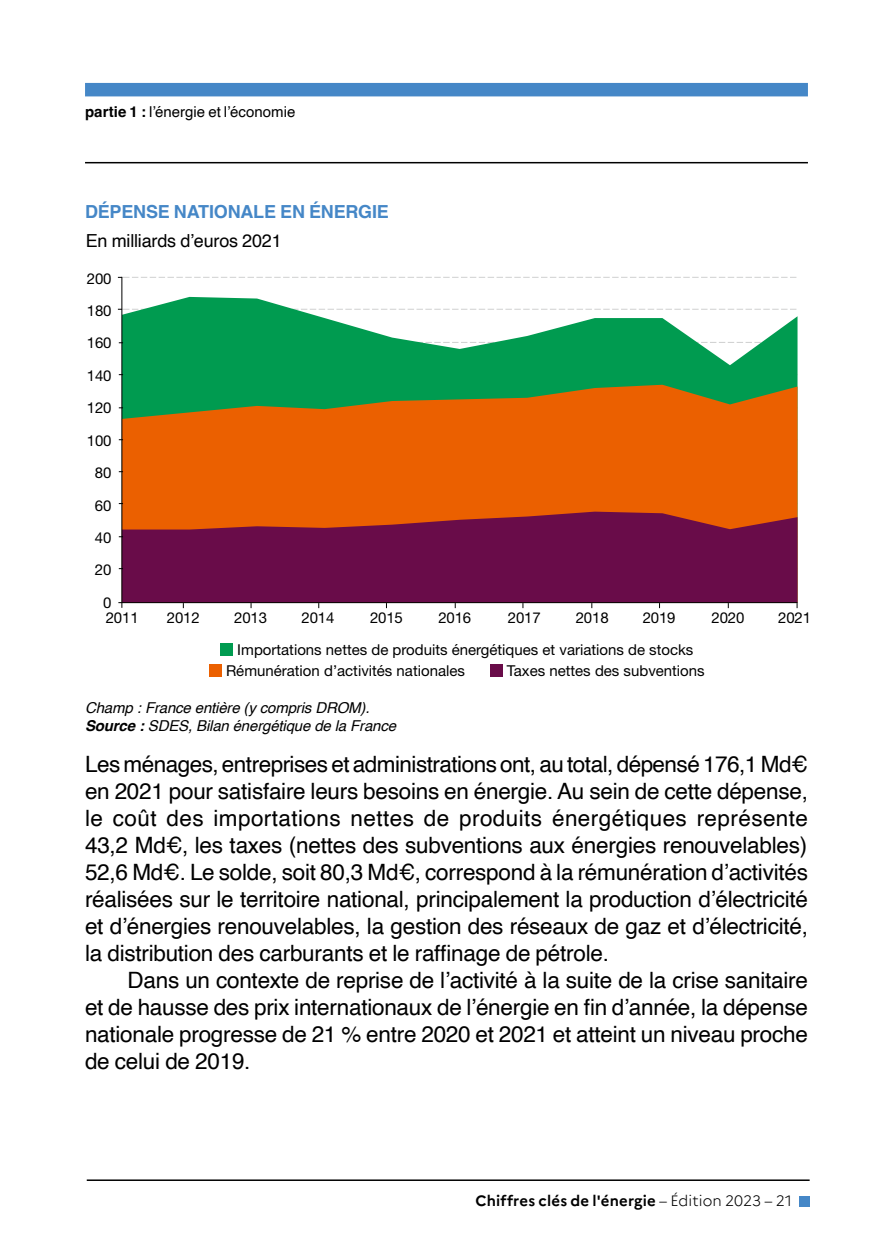
<style>
.page{position:relative;width:893px;height:1259px;background:#fff}
.page>*{position:absolute;margin:0;border:0;box-sizing:border-box;transform-origin:0 0}
.t1{font:22.5px/27px "Helvetica";letter-spacing:-.01em;color:#000;text-align:justify}
.t2{font:700 18px "Helvetica";letter-spacing:-.01em;color:#4587c7}
.t3{font:18px "Helvetica";letter-spacing:-.01em;color:#000}
.t4{font:15px/32.4px "Helvetica Neue LT Std";color:#000}
.t5{font:italic 15px/18px "Helvetica";letter-spacing:-.01em;color:#000}
.t6{font:700 15px "Marianne";letter-spacing:.01em;color:#000}
.t7{font:15px "Helvetica";color:#000}
.s1{font-weight:700}
.s2{font-weight:300}
</style>
<div class="page">
<div style="left:85px;top:83px;width:723px;height:13px;background:#4587c7"></div>
<hr style="left:85px;top:162px;width:723px;height:1px;background:#000">
<hr style="left:87px;top:1179px;width:723px;height:2px;background:#000">
<div style="left:799px;top:1195px;width:11px;height:11px;background:#4587c7"></div>
<div style="left:220px;top:642px;width:13px;height:13px;background:#009b50"></div>
<div style="left:209px;top:663px;width:13px;height:13px;background:#eb6000"></div>
<div style="left:490px;top:663px;width:13px;height:13px;background:#690c49"></div>
<svg style="left:122px;top:297px;width:675px;height:88px;fill:#009b50"></svg>
<svg style="left:122px;top:385px;width:675px;height:126px;background:#cc670a"></svg>
<svg style="left:122px;top:511px;width:675px;height:91px;background:#78163f"></svg>
<svg style="left:119px;top:471px;width:678px;height:1px"></svg>
<hr style="left:121px;top:277px;width:1px;height:331px;background:#000">
<svg style="left:119px;top:503px;width:678px;height:1px"></svg>
<svg style="left:119px;top:536px;width:678px;height:1px"></svg>
<svg style="left:119px;top:568px;width:678px;height:1px"></svg>
<hr style="left:118px;top:602px;width:679px;height:1px;background:#000">
<svg style="left:119px;top:342px;width:678px;height:1px"></svg>
<svg style="left:119px;top:374px;width:678px;height:1px"></svg>
<svg style="left:119px;top:407px;width:678px;height:1px"></svg>
<svg style="left:119px;top:439px;width:678px;height:1px"></svg>
<svg style="left:118px;top:277px;width:679px;height:1px"></svg>
<svg style="left:118px;top:309px;width:679px;height:1px"></svg>
<p class="t7" style="left:85px;top:100px;width:212px"><span class="s1">partie 1 :</span> l’énergie et l’économie</p>
<p class="t2" style="left:85px;top:201px;width:305px">DÉPENSE NATIONALE EN ÉNERGIE</p>
<p class="t3" style="left:86px;top:227px;width:197px">En milliards d’euros 2021</p>
<p class="t4" style="left:87px;top:262px;width:26px;text-align:right">200<br>180<br>160<br>140<br>120<br>100<br>80<br>60<br>40<br>20<br>0</p>
<p class="t4" style="left:106px;top:601px;width:34px">2011</p>
<p class="t4" style="left:167px;top:601px;width:34px">2012</p>
<p class="t4" style="left:234px;top:601px;width:34px">2013</p>
<p class="t4" style="left:302px;top:601px;width:34px">2014</p>
<p class="t4" style="left:370px;top:601px;width:34px">2015</p>
<p class="t4" style="left:438px;top:601px;width:34px">2016</p>
<p class="t4" style="left:508px;top:601px;width:34px">2017</p>
<p class="t4" style="left:576px;top:601px;width:34px">2018</p>
<p class="t4" style="left:643px;top:601px;width:34px">2019</p>
<p class="t4" style="left:711px;top:601px;width:34px">2020</p>
<p class="t4" style="left:778px;top:601px;width:34px">2021</p>
<p class="t4" style="left:226px;top:638px;width:469px;line-height:21px;text-indent:11px">Importations nettes de produits énergétiques et variations de stocks<br>Rémunération d’activités nationales</p>
<p class="t4" style="left:507px;top:654px;width:199px">Taxes nettes des subventions</p>
<p class="t5" style="left:85px;top:699px;width:313px">Champ : France entière (y compris DROM).<br><span class="s1">Source :</span> SDES, Bilan énergétique de la France</p>
<p class="t1" style="left:85px;top:751px;width:725px">Les ménages, entreprises et administrations ont, au total, dépensé 176,1 Md€ en 2021 pour satisfaire leurs besoins en énergie. Au sein de cette dépense, le coût des importations nettes de produits énergétiques représente 43,2 Md€, les taxes (nettes des subventions aux énergies renouvelables)<br>52,6 Md€. Le solde, soit 80,3 Md€, correspond à la rémunération d’activités réalisées sur le territoire national, principalement la production d’électricité et d’énergies renouvelables, la gestion des réseaux de gaz et d’électricité, la distribution des carburants et le raffinage de pétrole.</p>
<p class="t1" style="left:85px;top:967px;width:724px;text-indent:43px">Dans un contexte de reprise de l’activité à la suite de la crise sanitaire et de hausse des prix internationaux de l’énergie en fin d’année, la dépense nationale progresse de 21 % entre 2020 et 2021 et atteint un niveau proche de celui de 2019.</p>
<p class="t6" style="left:475px;top:1189px;width:318px">Chiffres clés de l'énergie <span class="s2">– Édition 2023 – 21</span></p>
</div>
